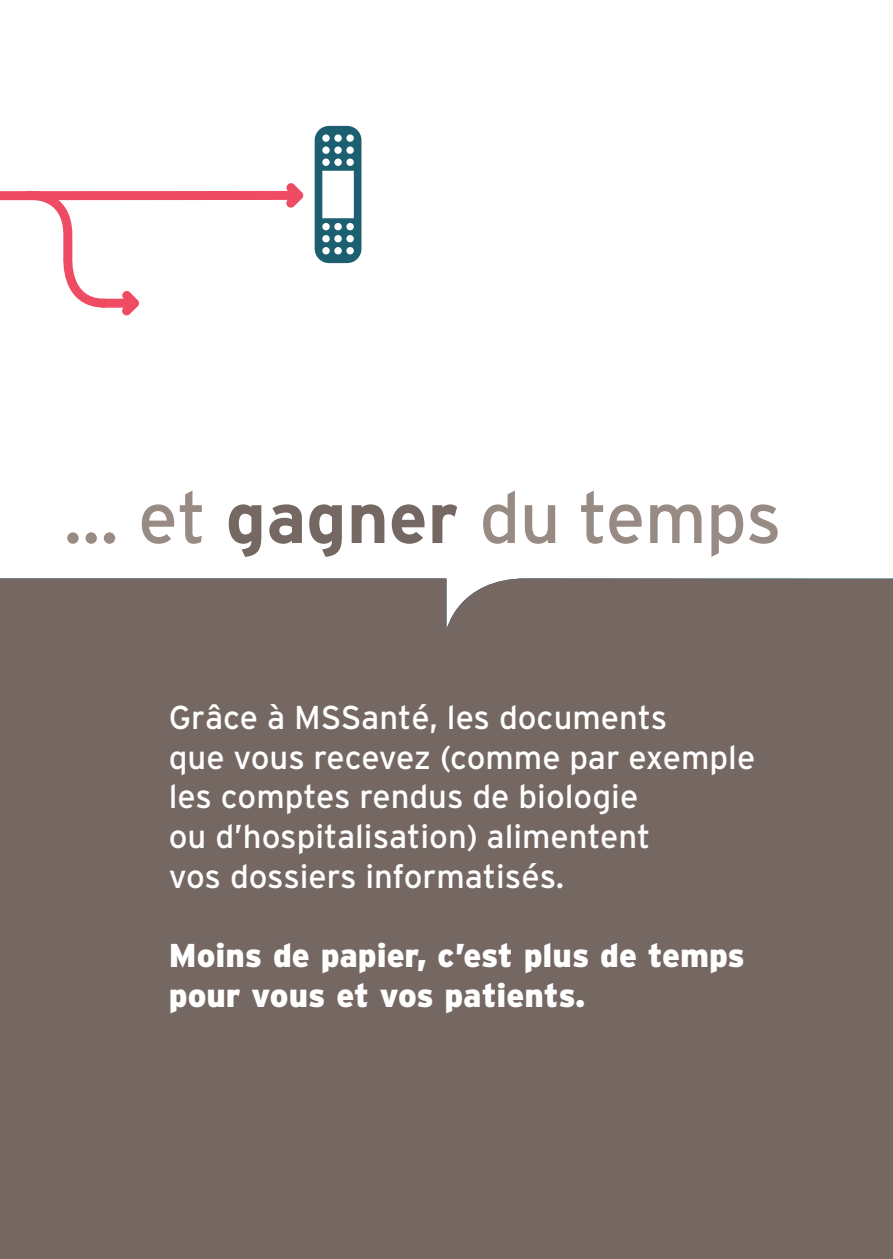
<style>
.page{position:relative;width:893px;height:1259px;background:#fff}
.page>*{position:absolute;margin:0;border:0;box-sizing:border-box;transform-origin:0 0}
.t1{font:72px "Interstate";letter-spacing:-.01em;color:#988b83}
.t2{font:33px/39.6px "Interstate";color:#fff}
.t3{font:900 33px/39.6px "Interstate";color:#fff}
.s1{font-weight:700;color:#756863}
</style>
<div class="page">
<div style="left:1px;top:578px;width:892px;height:681px;background:#756863"></div>
<svg style="left:0;top:578px;width:1px;height:681px"></svg>
<svg style="left:315px;top:126px;width:46px;height:137px"></svg>
<svg style="left:0;top:183px;width:303px;height:133px"></svg>
<h1 class="t1" style="left:64px;top:477px;width:719px">… et <span class="s1">gagner</span> du temps</h1>
<p class="t2" style="left:169px;top:697px;width:588px">Grâce à MSSanté, les documents<br>que vous recevez (comme par exemple les comptes rendus de biologie<br>ou d’hospitalisation) alimentent<br>vos dossiers informatisés.</p>
<p class="t3" style="left:169px;top:935px;width:578px">Moins de papier, c’est plus de temps pour vous et vos patients.</p>
</div>
